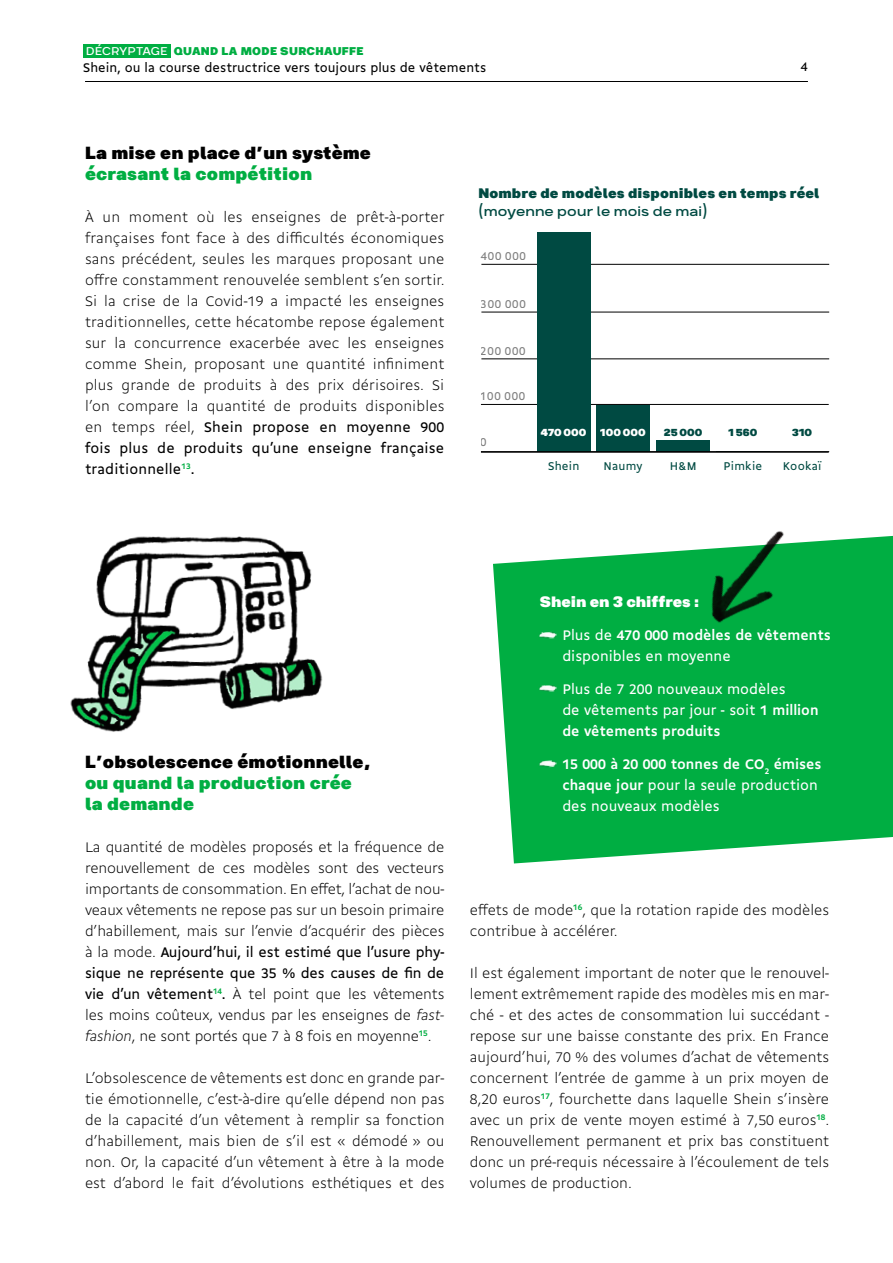
<style>
.page{position:relative;width:893px;height:1263px;background:#fff}
.page>*{position:absolute;margin:0;border:0;box-sizing:border-box;transform-origin:0 0}
.t1{font:900 21px/21px "Breul Grotesk A";letter-spacing:.01em;color:#00ae42}
.t2{font:900 21px "Breul Grotesk A";letter-spacing:.01em;color:#000}
.t3{font:900 18px "Breul Grotesk A";color:#fff}
.t4{font:900 16.5px "Breul Grotesk A";letter-spacing:.01em;color:#004a42}
.t5{font:300 16.5px "Breul Grotesk A";letter-spacing:.01em;color:#004a42}
.t6{font:300 15px/21px "Gemeli";color:#000;text-align:justify}
.t7{font:15px/21px "Gemeli";color:#fff}
.t8{font:13.5px "Gemeli";color:#000}
.t9{font:900 13.5px "Breul Grotesk A";letter-spacing:.025em;color:#00ae42}
.t10{font:12.3px "Gemeli";letter-spacing:.07em;color:#000}
.t11{font:12.15px "Gemeli";letter-spacing:.015em;color:#004a42}
.t12{font:900 12.15px "Breul Grotesk A";letter-spacing:.005em;color:#fff}
.t13{font:900 12.15px "Breul Grotesk A";letter-spacing:.01em;color:#004a42}
.s1{font-weight:300;color:#fff}
.s2{font-weight:400}
.s3{font-style:italic}
.s4{font-weight:700}
</style>
<div class="page">
<div style="left:83px;top:44px;width:87px;height:14px;background:#00ae42"></div>
<hr style="left:85px;top:81px;width:723px;height:1px;background:#000">
<svg style="left:493px;top:536px;width:400px;height:327px;background:#1bb656"></svg>
<img style="left:689px;top:531px;width:121px;height:120px">
<img style="left:70px;top:536px;width:253px;height:196px">
<div style="left:656px;top:440px;width:54px;height:12px;background:#004a42"></div>
<hr style="left:481px;top:404px;width:348px;height:1px;background:#000">
<hr style="left:481px;top:264px;width:348px;height:1px;background:#000">
<hr style="left:481px;top:312px;width:348px;height:1px;background:#000">
<hr style="left:481px;top:359px;width:348px;height:1px;background:#000">
<hr style="left:481px;top:452px;width:348px;height:1px;background:#000">
<div style="left:537px;top:232px;width:54px;height:220px;background:#004a42"></div>
<div style="left:597px;top:405px;width:53px;height:47px;background:#004a42"></div>
<hr style="left:481px;top:451px;width:348px;height:1px;background:#000">
<img style="left:539px;top:631px;width:18px;height:8px">
<img style="left:539px;top:685px;width:18px;height:7px">
<img style="left:539px;top:760px;width:18px;height:8px">
<p class="t9" style="left:86px;top:43px;width:279px"><span class="s1">DÉCRYPTAGE</span> QUAND LA MODE SURCHAUFFE</p>
<p class="t8" style="left:83px;top:58px;width:404px">Shein, ou la course destructrice vers toujours plus de vêtements</p>
<p class="t8" style="left:801px;top:57px;width:9px">4</p>
<h1 class="t2" style="left:85px;top:139px;width:287px">La mise en place d’un système</h1>
<h1 class="t1" style="left:85px;top:163px;width:229px">écrasant la compétition</h1>
<p class="t6" style="left:85px;top:206px;width:361px">À un moment où les enseignes de prêt-à-porter françaises font face à des difficultés économiques sans précédent, seules les marques proposant une offre constamment renouvelée semblent s’en sortir.<br>Si la crise de la Covid-19 a impacté les enseignes traditionnelles, cette hécatombe repose également sur la concurrence exacerbée avec les enseignes comme Shein, proposant une quantité infiniment plus grande de produits à des prix dérisoires. Si l’on compare la quantité de produits disponibles en temps réel, <span class="s2">Shein propose en moyenne 900 fois plus de produits qu’une enseigne française traditionnelle</span><sup>13</sup><span class="s2">.</span></p>
<p class="t4" style="left:478px;top:182px;width:343px">Nombre de modèles disponibles en temps réel</p>
<p class="t5" style="left:478px;top:201px;width:231px">(moyenne pour le mois de mai)</p>
<p class="t10" style="left:481px;top:247px;width:47px">400 000</p>
<p class="t10" style="left:481px;top:295px;width:47px">300 000</p>
<p class="t10" style="left:481px;top:342px;width:46px">200 000</p>
<p class="t10" style="left:481px;top:388px;width:46px">100 000</p>
<p class="t10" style="left:481px;top:433px;width:8px">0</p>
<p class="t12" style="left:541px;top:425px;width:106px">470 000 100 000</p>
<p class="t13" style="left:664px;top:425px;width:40px">25 000</p>
<p class="t13" style="left:728px;top:425px;width:30px">1 560</p>
<p class="t13" style="left:792px;top:425px;width:21px">310</p>
<p class="t11" style="left:548px;top:457px;width:33px">Shein</p>
<p class="t11" style="left:603px;top:457px;width:41px">Naumy</p>
<p class="t11" style="left:670px;top:457px;width:28px">H&amp;M</p>
<p class="t11" style="left:723px;top:457px;width:40px">Pimkie</p>
<p class="t11" style="left:783px;top:457px;width:40px">Kookaï</p>
<h1 class="t2" style="left:85px;top:748px;width:287px">L’obsolescence émotionnelle,</h1>
<h1 class="t1" style="left:85px;top:772px;width:268px">ou quand la production crée la demande</h1>
<p class="t6" style="left:85px;top:836px;width:361px">La quantité de modèles proposés et la fréquence de renouvellement de ces modèles sont des vecteurs importants de consommation. En effet, l’achat de nou&shy;veaux vêtements ne repose pas sur un besoin primaire d’habillement, mais sur l’envie d’acquérir des pièces à la mode. <span class="s2">Aujourd’hui, il est estimé que l’usure phy&shy;sique ne représente que 35 % des causes de fin de vie d’un vêtement</span><sup>14</sup><span class="s2">.</span> À tel point que les vêtements les moins coûteux, vendus par les enseignes de <span class="s3">fast&shy;fashion</span>, ne sont portés que 7 à 8 fois en moyenne<sup>15</sup>.</p>
<p class="t6" style="left:85px;top:1067px;width:361px">L’obsolescence de vêtements est donc en grande par&shy;tie émotionnelle, c’est-à-dire qu’elle dépend non pas de la capacité d’un vêtement à remplir sa fonction d’habillement, mais bien de s’il est « démodé » ou non. Or, la capacité d’un vêtement à être à la mode est d’abord le fait d’évolutions esthétiques et des</p>
<p class="t3" style="left:540px;top:589px;width:161px">Shein en 3 chiffres :</p>
<p class="t7" style="left:562px;top:624px;width:270px">Plus de <span class="s4">470 000 modèles de vêtements </span>disponibles en moyenne</p>
<p class="t7" style="left:562px;top:678px;width:258px">Plus de 7 200 nouveaux modèles<br>de vêtements par jour - soit <span class="s4">1 million de vêtements produits</span></p>
<p class="t7" style="left:562px;top:753px;width:261px"><span class="s4">15 000 à 20 000 tonnes de CO</span><sub>2</sub> <span class="s4">émises chaque jour</span> pour la seule production des nouveaux modèles</p>
<p class="t6" style="left:470px;top:899px;width:361px">effets de mode<sup>16</sup>, que la rotation rapide des modèles contribue à accélérer.</p>
<p class="t6" style="left:470px;top:962px;width:361px">Il est également important de noter que le renouvel&shy;lement extrêmement rapide des modèles mis en mar&shy;ché - et des actes de consommation lui succédant - repose sur une baisse constante des prix. En France aujourd’hui, 70 % des volumes d’achat de vêtements concernent l’entrée de gamme à un prix moyen de 8,20 euros<sup>17</sup>, fourchette dans laquelle Shein s’insère avec un prix de vente moyen estimé à 7,50 euros<sup>18</sup>.<br>Renouvellement permanent et prix bas constituent donc un pré-requis nécessaire à l’écoulement de tels volumes de production.</p>
</div>
